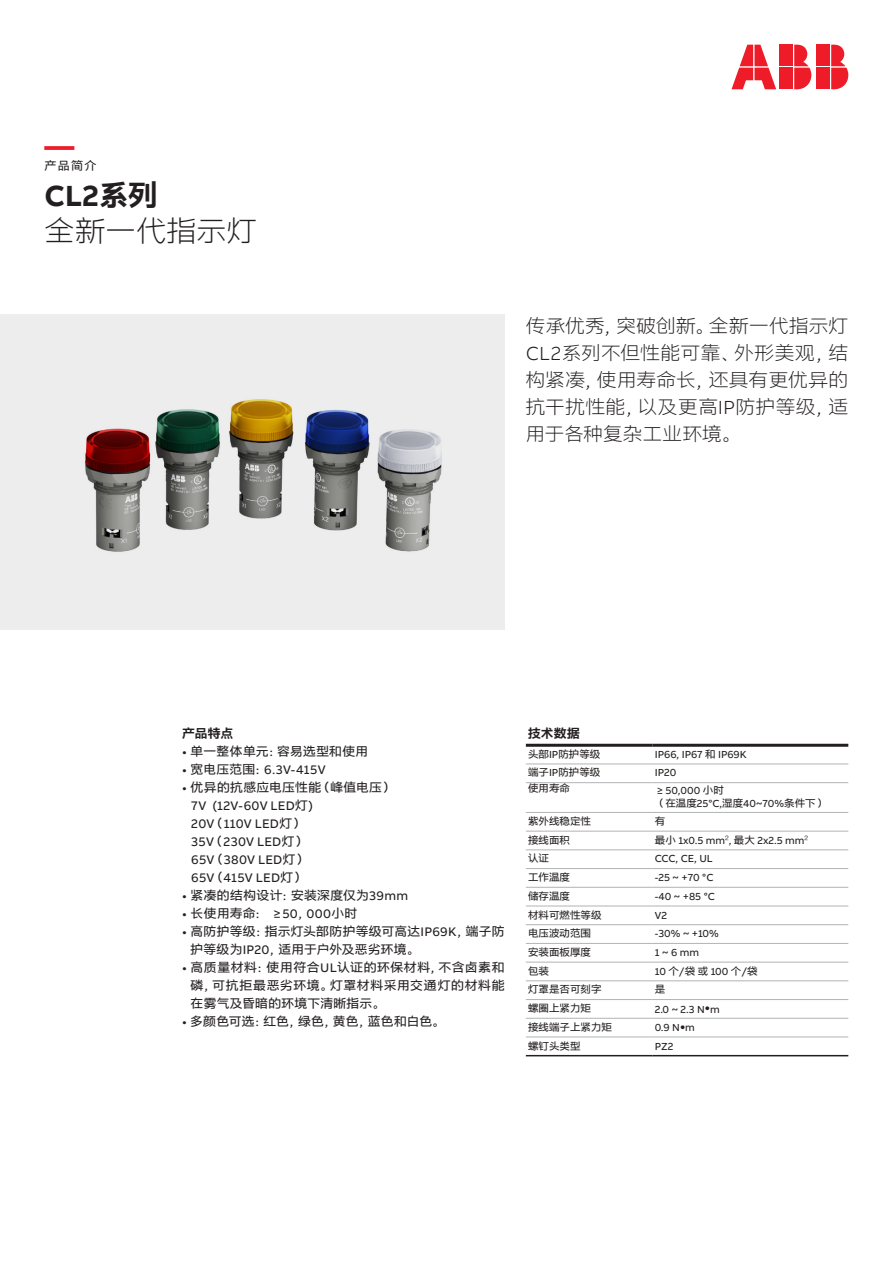
<style>
.page{position:relative;width:893px;height:1263px;background:#fff}
.page>*{position:absolute;margin:0;border:0;box-sizing:border-box;transform-origin:0 0}
.t1{font:300 30px "AB Bvoice CNSG";letter-spacing:.01em;color:#231f20}
.t2{font:700 30px "AB Bvoice CNSG";letter-spacing:-.01em;color:#231f20}
.t3{font:700 30px "AB Bvoice";color:#ee1c28}
.t4{font:300 19.5px/27px "AB Bvoice CNSG";letter-spacing:.02em;color:#231f20;text-align:justify}
.t5{font:12.75px/18px "AB Bvoice CNSG";letter-spacing:.025em;color:#231f20}
.t6{font:700 12.75px "AB Bvoice CNSG";letter-spacing:.01em;color:#231f20}
.t7{font:12px "AB Bvoice CNSG";color:#231f20}
.t8{font:10.5px/13.5px "AB Bvoice CNSG";color:#231f20}
.s1{font-family:"AB Bvoice"}
.s2{font-family:"Helvetica Neue LT Pro";font-weight:300}
</style>
<div class="page">
<div style="left:817px;top:45px;width:13px;height:21px;background:#ee1c28"></div>
<div style="left:817px;top:68px;width:13px;height:21px;background:#ee1c28"></div>
<svg style="left:831px;top:45px;width:17px;height:44px"></svg>
<svg style="left:731px;top:45px;width:45px;height:44px"></svg>
<div style="left:780px;top:45px;width:13px;height:21px;background:#ee1c28"></div>
<div style="left:780px;top:68px;width:13px;height:21px;background:#ee1c28"></div>
<svg style="left:794px;top:45px;width:17px;height:44px"></svg>
<div style="left:0;top:315px;width:505px;height:315px;background:#ededee"></div>
<img style="left:85px;top:399px;width:357px;height:153px">
<hr style="left:526px;top:763px;width:127px;height:1px;background:#b2b3b7">
<hr style="left:653px;top:763px;width:195px;height:1px;background:#b2b3b7">
<hr style="left:526px;top:782px;width:127px;height:1px;background:#b2b3b7">
<hr style="left:653px;top:782px;width:195px;height:1px;background:#b2b3b7">
<hr style="left:526px;top:812px;width:127px;height:1px;background:#b2b3b7">
<hr style="left:653px;top:812px;width:195px;height:1px;background:#b2b3b7">
<hr style="left:526px;top:831px;width:127px;height:1px;background:#b2b3b7">
<hr style="left:653px;top:831px;width:195px;height:1px;background:#b2b3b7">
<hr style="left:526px;top:849px;width:127px;height:1px;background:#b2b3b7">
<hr style="left:653px;top:849px;width:195px;height:1px;background:#b2b3b7">
<hr style="left:526px;top:868px;width:127px;height:1px;background:#b2b3b7">
<hr style="left:653px;top:868px;width:195px;height:1px;background:#b2b3b7">
<hr style="left:526px;top:887px;width:127px;height:1px;background:#b2b3b7">
<hr style="left:653px;top:887px;width:195px;height:1px;background:#b2b3b7">
<hr style="left:526px;top:906px;width:127px;height:1px;background:#b2b3b7">
<hr style="left:653px;top:906px;width:195px;height:1px;background:#b2b3b7">
<hr style="left:526px;top:924px;width:127px;height:1px;background:#b2b3b7">
<hr style="left:653px;top:924px;width:195px;height:1px;background:#b2b3b7">
<hr style="left:526px;top:943px;width:127px;height:1px;background:#b2b3b7">
<hr style="left:653px;top:943px;width:195px;height:1px;background:#b2b3b7">
<hr style="left:526px;top:962px;width:127px;height:1px;background:#b2b3b7">
<hr style="left:653px;top:962px;width:195px;height:1px;background:#b2b3b7">
<hr style="left:526px;top:980px;width:127px;height:1px;background:#b2b3b7">
<hr style="left:653px;top:980px;width:195px;height:1px;background:#b2b3b7">
<hr style="left:526px;top:999px;width:127px;height:1px;background:#b2b3b7">
<hr style="left:653px;top:999px;width:195px;height:1px;background:#b2b3b7">
<hr style="left:526px;top:1018px;width:127px;height:1px;background:#b2b3b7">
<hr style="left:653px;top:1018px;width:195px;height:1px;background:#b2b3b7">
<hr style="left:526px;top:1036px;width:127px;height:1px;background:#b2b3b7">
<hr style="left:653px;top:1036px;width:195px;height:1px;background:#b2b3b7">
<hr style="left:526px;top:744px;width:127px;height:3px;background:#231f20">
<hr style="left:653px;top:744px;width:195px;height:3px;background:#231f20">
<hr style="left:526px;top:1055px;width:127px;height:1px;background:#231f20">
<hr style="left:653px;top:1055px;width:195px;height:1px;background:#231f20">
<h1 class="t3" style="left:45px;top:127px;width:31px">—</h1>
<p class="t7" style="left:45px;top:159px;width:53px">产品简介</p>
<h1 class="t2" style="left:45px;top:178px;width:115px">CL2系列</h1>
<h1 class="t1" style="left:45px;top:215px;width:214px">全新一代指示灯</h1>
<h2 class="t4" style="left:526px;top:313px;width:324px">传承优秀，突破创新。全新一代指示灯CL2系列不但性能可靠、外形美观，结构紧凑，使用寿命长，还具有更优异的抗干扰性能，以及更高IP防护等级，适用于各种复杂工业环境。</h2>
<p class="t6" style="left:182px;top:726px;width:53px">产品特点</p>
<p class="t5" style="left:182px;top:742px;width:188px"><span class="s1">•</span> 单一整体单元：容易选型和使用</p>
<p class="t5" style="left:182px;top:760px;width:145px"><span class="s1">•</span> 宽电压范围：6.3V-415V</p>
<p class="t5" style="left:191px;top:778px;width:204px;text-indent:-9px"><span class="s1">•</span> 优异的抗感应电压性能（峰值电压）<br>7V (12V-60V LED灯)<br>20V（110V LED灯）<br>35V（230V LED灯）<br>65V（380V LED灯）<br>65V（415V LED灯）</p>
<p class="t5" style="left:182px;top:886px;width:227px"><span class="s1">•</span> 紧凑的结构设计：安装深度仅为39mm</p>
<p class="t5" style="left:182px;top:904px;width:176px"><span class="s1">•</span> 长使用寿命： ≥50，000小时</p>
<p class="t5" style="left:191px;top:922px;width:315px;text-indent:-9px"><span class="s1">•</span> 高防护等级：指示灯头部防护等级可高达IP69K，端子防护等级为IP20，适用于户外及恶劣环境。</p>
<p class="t5" style="left:191px;top:958px;width:315px;text-align:justify;text-indent:-8px"><span class="s1">•</span> 高质量材料：使用符合UL认证的环保材料，不含卤素和磷，可抗拒最恶劣环境。灯罩材料采用交通灯的材料能在雾气及昏暗的环境下清晰指示。</p>
<p class="t5" style="left:182px;top:1012px;width:264px"><span class="s1">•</span> 多颜色可选：红色，绿色，黄色，蓝色和白色。</p>
<p class="t6" style="left:528px;top:726px;width:53px">技术数据</p>
<p class="t8" style="left:528px;top:747px;width:74px">头部IP防护等级</p>
<p class="t8" style="left:655px;top:747px;width:93px">IP66, IP67 和 IP69K</p>
<p class="t8" style="left:528px;top:766px;width:74px">端子IP防护等级</p>
<p class="t8" style="left:655px;top:766px;width:23px">IP20</p>
<p class="t8" style="left:528px;top:782px;width:43px">使用寿命</p>
<p class="t8" style="left:655px;top:783px;width:173px">≥50,000 小时<br>（在温度25°C,湿度40~70%条件下）</p>
<p class="t8" style="left:528px;top:814px;width:64px">紫外线稳定性</p>
<p class="t8" style="left:655px;top:814px;width:12px">有</p>
<p class="t8" style="left:528px;top:833px;width:43px">接线面积</p>
<p class="t8" style="left:655px;top:834px;width:155px">最小 1x0.5 mm<span class="s2">²</span>, 最大 2x2.5 mm<span class="s2">²</span></p>
<p class="t8" style="left:528px;top:852px;width:22px">认证</p>
<p class="t8" style="left:655px;top:852px;width:59px">CCC, CE, UL</p>
<p class="t8" style="left:528px;top:871px;width:43px">工作温度</p>
<p class="t8" style="left:655px;top:871px;width:60px">-25 ~ +70 °C</p>
<p class="t8" style="left:528px;top:889px;width:43px">储存温度</p>
<p class="t8" style="left:655px;top:889px;width:62px">-40 ~ +85 °C</p>
<p class="t8" style="left:528px;top:908px;width:75px">材料可燃性等级</p>
<p class="t8" style="left:655px;top:908px;width:14px">V2</p>
<p class="t8" style="left:528px;top:927px;width:64px">电压波动范围</p>
<p class="t8" style="left:655px;top:927px;width:66px">-30% ~ +10%</p>
<p class="t8" style="left:528px;top:945px;width:64px">安装面板厚度</p>
<p class="t8" style="left:655px;top:945px;width:46px">1 ~ 6 mm</p>
<p class="t8" style="left:528px;top:964px;width:22px">包装</p>
<p class="t8" style="left:655px;top:964px;width:104px">10 个/袋 或 100 个/袋</p>
<p class="t8" style="left:528px;top:983px;width:75px">灯罩是否可刻字</p>
<p class="t8" style="left:655px;top:983px;width:12px">是</p>
<p class="t8" style="left:528px;top:1002px;width:64px">螺圈上紧力矩</p>
<p class="t8" style="left:655px;top:1002px;width:66px">2.0 ~ 2.3 N<span class="s2">•</span>m</p>
<p class="t8" style="left:528px;top:1020px;width:85px">接线端子上紧力矩</p>
<p class="t8" style="left:655px;top:1021px;width:42px">0.9 N<span class="s2">•</span>m</p>
<p class="t8" style="left:528px;top:1039px;width:54px">螺钉头类型</p>
<p class="t8" style="left:655px;top:1039px;width:20px">PZ2</p>
</div>
